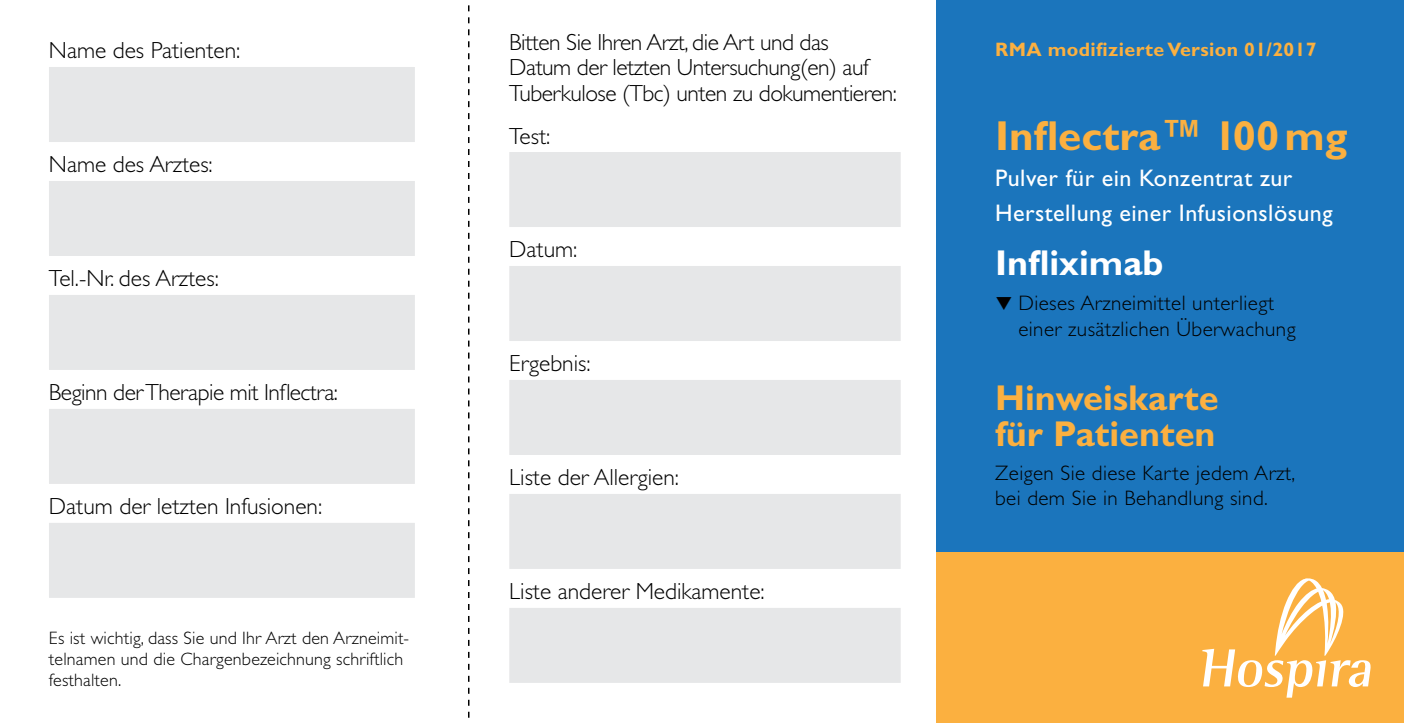
<style>
.page{position:relative;width:1404px;height:723px;background:#fff}
.page>*{position:absolute;margin:0;border:0;box-sizing:border-box;transform-origin:0 0}
.t1{font:700 42px "Gill Sans Std";color:#fbb040}
.t2{font:700 36px/36px "Gill Sans Std";color:#fbb040}
.t3{font:700 36px "Gill Sans Std";color:#fff}
.t4{font:24px/35.4px "Gill Sans Std";letter-spacing:.02em;color:#fff}
.t5{font:300 23.4px "Gill Sans Std";color:#000}
.t6{font:300 23.4px/25.5px "Gill Sans Std";letter-spacing:-.02em;color:#000}
.t7{font:300 21px/25.2px "Gill Sans Std";letter-spacing:.02em;color:#000}
.t8{font:700 19.5px "Gill Sans Std";letter-spacing:.02em;color:#fbb040}
.t9{font:300 18px/21px "Gill Sans Std";letter-spacing:.01em;color:#000}
</style>
<div class="page">
<svg style="left:468px;top:5px;width:1px;height:713px"></svg>
<div style="left:935px;top:0;width:468px;height:723px;background:#1b75bc"></div>
<div style="left:935px;top:553px;width:468px;height:170px;background:#fbb040"></div>
<svg style="left:1202px;top:578px;width:168px;height:120px"></svg>
<div style="left:49px;top:67px;width:366px;height:75px;background:#e6e7e8"></div>
<div style="left:49px;top:181px;width:366px;height:75px;background:#e6e7e8"></div>
<div style="left:49px;top:295px;width:366px;height:75px;background:#e6e7e8"></div>
<div style="left:49px;top:409px;width:366px;height:75px;background:#e6e7e8"></div>
<div style="left:49px;top:523px;width:366px;height:75px;background:#e6e7e8"></div>
<div style="left:509px;top:152px;width:391px;height:75px;background:#e6e7e8"></div>
<div style="left:509px;top:266px;width:391px;height:75px;background:#e6e7e8"></div>
<div style="left:509px;top:380px;width:391px;height:75px;background:#e6e7e8"></div>
<div style="left:509px;top:494px;width:391px;height:75px;background:#e6e7e8"></div>
<div style="left:509px;top:608px;width:391px;height:75px;background:#e6e7e8"></div>
<p class="t5" style="left:49px;top:37px;width:193px">Name des Patienten:</p>
<p class="t5" style="left:49px;top:151px;width:165px">Name des Arztes:</p>
<p class="t5" style="left:49px;top:265px;width:171px">Tel.-Nr. des Arztes:</p>
<p class="t6" style="left:49px;top:380px;width:290px">Beginn der Therapie mit Inflectra:</p>
<p class="t5" style="left:49px;top:493px;width:275px">Datum der letzten Infusionen:</p>
<p class="t9" style="left:49px;top:627px;width:362px">Es ist wichtig, dass Sie und Ihr Arzt den Arzneimit&shy;telnamen und die Chargenbezeichnung schriftlich festhalten.</p>
<p class="t6" style="left:509px;top:30px;width:389px">Bitten Sie Ihren Arzt, die Art und das<br>Datum der letzten Untersuchung(en) auf<br>Tuberkulose (Tbc) unten zu dokumentieren:</p>
<p class="t5" style="left:509px;top:123px;width:43px">Test:</p>
<p class="t5" style="left:509px;top:236px;width:70px">Datum:</p>
<p class="t5" style="left:509px;top:350px;width:83px">Ergebnis:</p>
<p class="t5" style="left:509px;top:464px;width:171px">Liste der Allergien:</p>
<p class="t5" style="left:509px;top:578px;width:257px">Liste anderer Medikamente:</p>
<p class="t8" style="left:995px;top:38px;width:323px">RMA modifizierte Version 01/2017</p>
<h1 class="t1" style="left:995px;top:111px;width:354px">Inflectra™ 100mg</h1>
<p class="t4" style="left:995px;top:160px;width:339px">Pulver für ein Konzentrat zur<br>Herstellung einer Infusionslösung</p>
<h2 class="t3" style="left:995px;top:242px;width:170px">Infliximab</h2>
<p class="t7" style="left:1018px;top:291px;width:279px;text-indent:-23px">❑ Dieses Arzneimittel unterliegt einer zusätzlichen Überwachung</p>
<h2 class="t2" style="left:995px;top:380px;width:225px">Hinweiskarte für Patienten</h2>
<p class="t7" style="left:995px;top:461px;width:302px">Zeigen Sie diese Karte jedem Arzt, bei dem Sie in Behandlung sind.</p>
</div>
